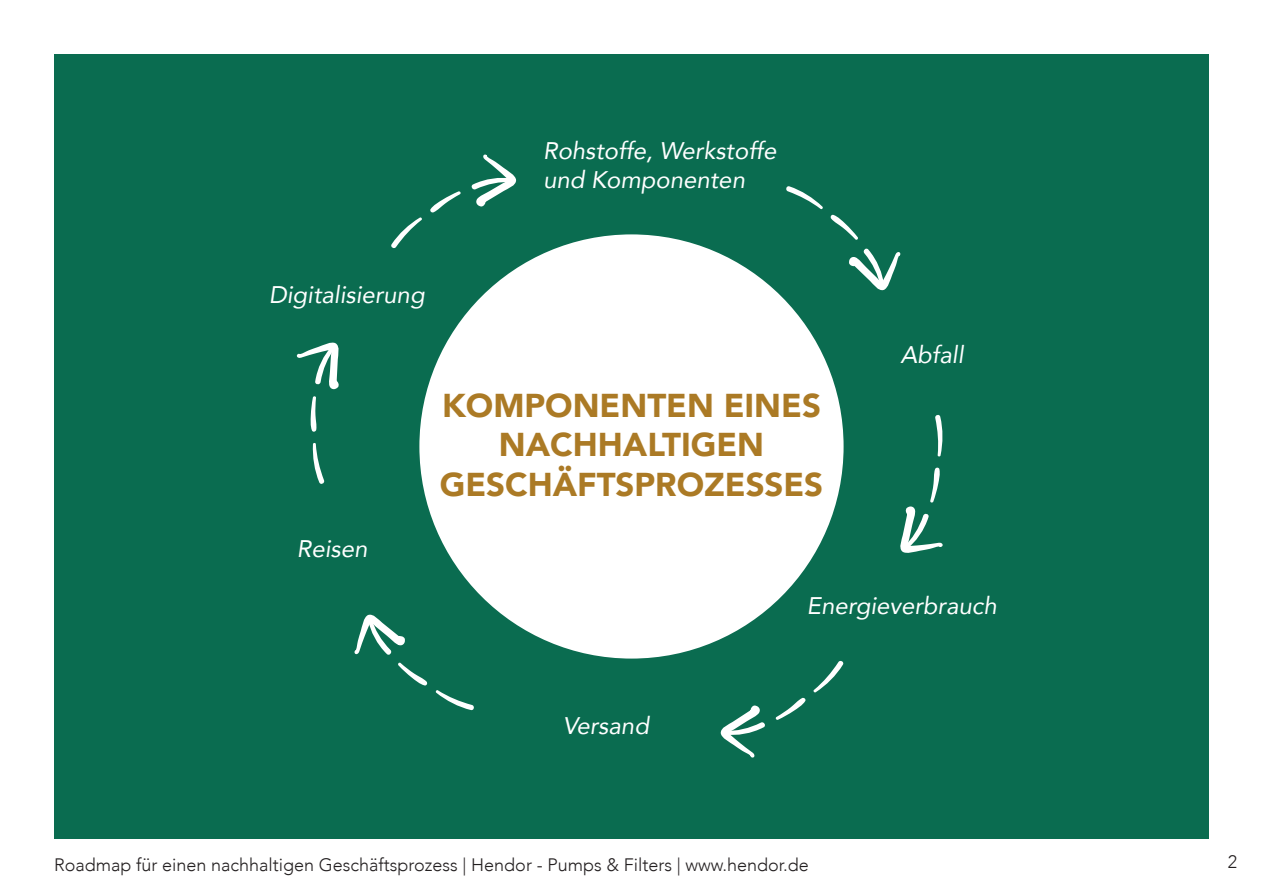
<style>
.page{position:relative;width:1263px;height:893px;background:#fff}
.page>*{position:absolute;margin:0;border:0;box-sizing:border-box;transform-origin:0 0}
.t1{font:900 33px/39.6px "Avenir";color:#ab7a25;text-align:center}
.t2{font:italic 24px/28.8px "Avenir";color:#fff}
.t3{font:300 18px "Avenir";color:#231f20}
</style>
<div class="page">
<div style="left:54px;top:54px;width:1155px;height:785px;background:#0a6c50"></div>
<svg style="left:849px;top:248px;width:51px;height:43px"></svg>
<svg style="left:830px;top:214px;width:28px;height:26px"></svg>
<svg style="left:786px;top:186px;width:37px;height:24px"></svg>
<svg style="left:900px;top:467px;width:43px;height:86px"></svg>
<svg style="left:935px;top:414px;width:8px;height:43px"></svg>
<svg style="left:720px;top:705px;width:45px;height:53px"></svg>
<svg style="left:775px;top:697px;width:31px;height:23px"></svg>
<svg style="left:813px;top:660px;width:31px;height:33px"></svg>
<svg style="left:354px;top:614px;width:51px;height:41px"></svg>
<svg style="left:398px;top:662px;width:30px;height:24px"></svg>
<svg style="left:435px;top:690px;width:39px;height:21px"></svg>
<svg style="left:297px;top:342px;width:42px;height:90px"></svg>
<svg style="left:312px;top:443px;width:13px;height:41px"></svg>
<svg style="left:471px;top:154px;width:45px;height:53px"></svg>
<svg style="left:430px;top:191px;width:31px;height:22px"></svg>
<svg style="left:391px;top:217px;width:31px;height:32px"></svg>
<div style="left:419px;top:234px;width:424px;height:425px;background:#fff;border-radius:50%"></div>
<p class="t2" style="left:543px;top:137px;width:235px">Rohstoffe, Werkstoffe und Komponenten</p>
<p class="t2" style="left:269px;top:281px;width:157px">Digitalisierung</p>
<h1 class="t1" style="left:440px;top:387px;width:385px">KOMPONENTEN EINES<br>NACHHALTIGEN<br>GESCHÄFTSPROZESSES</h1>
<p class="t2" style="left:900px;top:341px;width:65px">Abfall</p>
<p class="t2" style="left:297px;top:535px;width:72px">Reisen</p>
<p class="t2" style="left:807px;top:592px;width:191px">Energieverbrauch</p>
<p class="t2" style="left:563px;top:712px;width:87px">Versand</p>
<p class="t3" style="left:54px;top:853px;width:756px">Roadmap für einen nachhaltigen Geschäftsprozess | Hendor - Pumps &amp; Filters | www.hendor.de</p>
<p class="t3" style="left:1228px;top:850px;width:11px">2</p>
</div>
